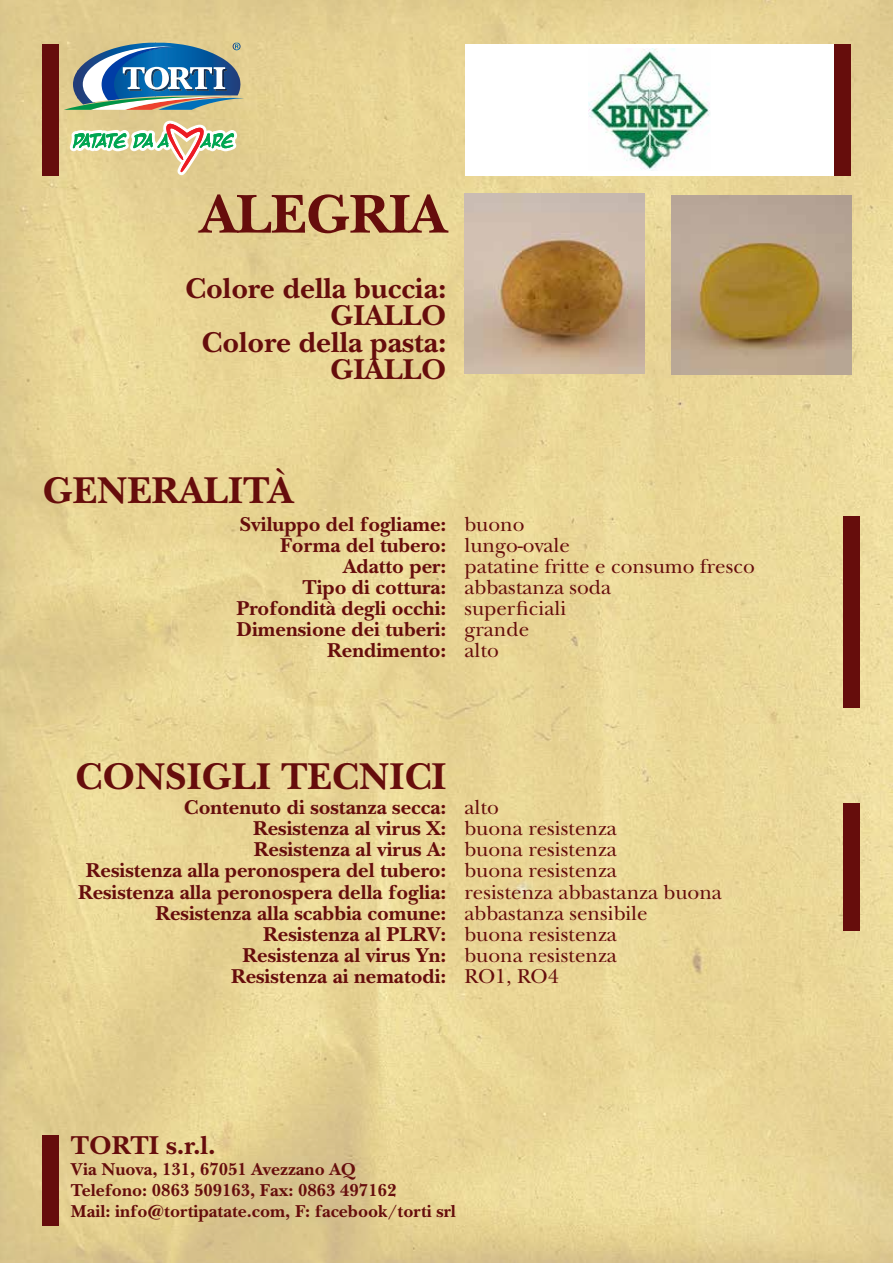
<style>
.page{position:relative;width:893px;height:1263px;background:#fff}
.page>*{position:absolute;margin:0;border:0;box-sizing:border-box;transform-origin:0 0}
.t1{font:700 57px "New Baskerville Std";letter-spacing:-.01em;color:#660d0c}
.t2{font:700 39px "New Baskerville Std";color:#660d0c}
.t3{font:700 30px/27px "New Baskerville Std";color:#660d0c;text-align:right}
.t4{font:700 27px "New Baskerville Std";color:#660d0c}
.t5{font:700 21px/21px "New Baskerville Std";color:#660d0c;text-align:right}
.t6{font:21px/21px "New Baskerville Std";color:#660d0c}
.t7{font:700 18px/21px "New Baskerville Std";color:#660d0c}
</style>
<div class="page">
<img style="left:0;top:0;width:893px;height:1263px">
<div style="left:465px;top:44px;width:368px;height:131px;background:#fff"></div>
<img style="left:588px;top:49px;width:122px;height:122px">
<svg style="left:64px;top:43px;width:180px;height:67px"></svg>
<svg style="left:70px;top:120px;width:167px;height:55px"></svg>
<div style="left:843px;top:517px;width:17px;height:191px;background:#660d0c"></div>
<div style="left:843px;top:803px;width:17px;height:128px;background:#660d0c"></div>
<div style="left:43px;top:1135px;width:16px;height:91px;background:#660d0c"></div>
<div style="left:43px;top:44px;width:16px;height:131px;background:#660d0c"></div>
<div style="left:833px;top:44px;width:17px;height:131px;background:#660d0c"></div>
<img style="left:671px;top:196px;width:180px;height:178px">
<img style="left:465px;top:194px;width:179px;height:179px">
<h1 class="t1" style="left:200px;top:181px;width:248px">ALEGRIA</h1>
<h3 class="t3" style="left:185px;top:274px;width:263px">Colore della buccia:<br>GIALLO<br>Colore della pasta:<br>GIALLO</h3>
<h2 class="t2" style="left:43px;top:467px;width:252px">GENERALITÀ</h2>
<p class="t5" style="left:236px;top:514px;width:212px">Sviluppo del fogliame:<br>Forma del tubero:<br>Adatto per:<br>Tipo di cottura:<br>Profondità degli occhi:<br>Dimensione dei tuberi:<br>Rendimento:</p>
<p class="t6" style="left:465px;top:514px;width:292px">buono<br>lungo-ovale<br>patatine fritte e consumo fresco abbastanza soda<br>superficiali<br>grande<br>alto</p>
<h2 class="t2" style="left:75px;top:754px;width:373px">CONSIGLI TECNICI</h2>
<p class="t5" style="left:78px;top:797px;width:370px">Contenuto di sostanza secca:<br>Resistenza al virus X:<br>Resistenza al virus A:<br>Resistenza alla peronospera del tubero:<br>Resistenza alla peronospera della foglia:<br>Resistenza alla scabbia comune:<br>Resistenza al PLRV:<br>Resistenza al virus Yn:<br>Resistenza ai nematodi:</p>
<p class="t6" style="left:465px;top:797px;width:259px">alto<br>buona resistenza<br>buona resistenza<br>buona resistenza<br>resistenza abbastanza buona abbastanza sensibile<br>buona resistenza<br>buona resistenza<br>RO1, RO4</p>
<p class="t4" style="left:71px;top:1129px;width:146px">TORTI s.r.l.</p>
<p class="t7" style="left:71px;top:1158px;width:387px">Via Nuova, 131, 67051 Avezzano AQ<br>Telefono: 0863 509163, Fax: 0863 497162<br>Mail: info@tortipatate.com, F: facebook/torti srl</p>
</div>
